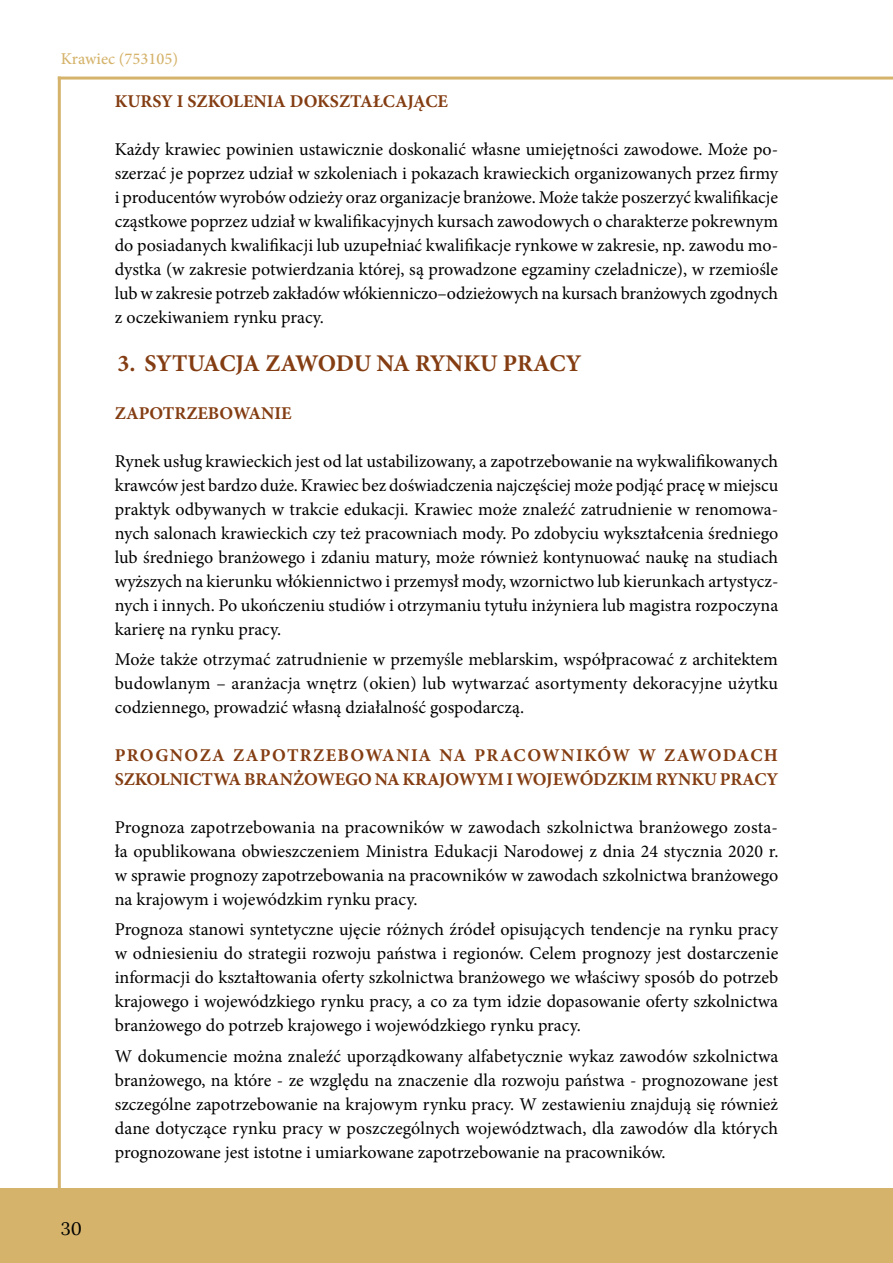
<style>
.page{position:relative;width:893px;height:1263px;background:#fff}
.page>*{position:absolute;margin:0;border:0;box-sizing:border-box;transform-origin:0 0}
.t1{font:700 24px "Minion Pro";letter-spacing:-.01em;color:#843d12}
.t2{font:18px/24px "Minion Pro";color:#000;text-align:justify}
.t3{font:700 18px/24px "Minion Pro";color:#843d12}
.t4{font:18px "Lora";color:#000}
.t5{font:500 16.5px "Minion Pro";color:#d5b36b}
</style>
<div class="page">
<div style="left:0;top:1188px;width:893px;height:75px;background:#d5b36b"></div>
<hr style="left:58px;top:77px;width:3px;height:1113px;background:#d5b36b">
<hr style="left:58px;top:77px;width:835px;height:3px;background:#d5b36b">
<p class="t5" style="left:61px;top:48px;width:119px">Krawiec (753105)</p>
<p class="t3" style="left:115px;top:89px;width:335px">KURSY I SZKOLENIA DOKSZTAŁCAJĄCE</p>
<p class="t2" style="left:115px;top:137px;width:665px">Każdy krawiec powinien ustawicznie doskonalić własne umiejętności zawodowe. Może po&shy;szerzać je poprzez udział w szkoleniach i pokazach krawieckich organizowanych przez firmy i producentów wyrobów odzieży oraz organizacje branżowe. Może także poszerzyć kwalifikacje cząstkowe poprzez udział w kwalifikacyjnych kursach zawodowych o charakterze pokrewnym do posiadanych kwalifikacji lub uzupełniać kwalifikacje rynkowe w zakresie, np. zawodu mo&shy;dystka (w zakresie potwierdzania której, są prowadzone egzaminy czeladnicze), w rzemiośle lub w zakresie potrzeb zakładów włókienniczo–odzieżowych na kursach branżowych zgodnych z oczekiwaniem rynku pracy.</p>
<h1 class="t1" style="left:118px;top:346px;width:465px">3. SYTUACJA ZAWODU NA RYNKU PRACY</h1>
<p class="t3" style="left:115px;top:401px;width:178px">ZAPOTRZEBOWANIE</p>
<p class="t2" style="left:115px;top:449px;width:665px">Rynek usług krawieckich jest od lat ustabilizowany, a zapotrzebowanie na wykwalifikowanych krawców jest bardzo duże. Krawiec bez doświadczenia najczęściej może podjąć pracę w miejscu praktyk odbywanych w trakcie edukacji. Krawiec może znaleźć zatrudnienie w renomowa&shy;nych salonach krawieckich czy też pracowniach mody. Po zdobyciu wykształcenia średniego lub średniego branżowego i zdaniu matury, może również kontynuować naukę na studiach wyższych na kierunku włókiennictwo i przemysł mody, wzornictwo lub kierunkach artystycz&shy;nych i innych. Po ukończeniu studiów i otrzymaniu tytułu inżyniera lub magistra rozpoczyna karierę na rynku pracy.</p>
<p class="t2" style="left:115px;top:647px;width:665px">Może także otrzymać zatrudnienie w przemyśle meblarskim, współpracować z architektem budowlanym – aranżacja wnętrz (okien) lub wytwarzać asortymenty dekoracyjne użytku codziennego, prowadzić własną działalność gospodarczą.</p>
<p class="t3" style="left:115px;top:743px;width:665px">PROGNOZA ZAPOTRZEBOWANIA NA PRACOWNIKÓW W ZAWODACH<br>SZKOLNICTWA BRANŻOWEGO NA KRAJOWYM I WOJEWÓDZKIM RYNKU PRACY</p>
<p class="t2" style="left:115px;top:815px;width:665px">Prognoza zapotrzebowania na pracowników w zawodach szkolnictwa branżowego zosta&shy;ła opublikowana obwieszczeniem Ministra Edukacji Narodowej z dnia 24 stycznia 2020 r. w sprawie prognozy zapotrzebowania na pracowników w zawodach szkolnictwa branżowego na krajowym i wojewódzkim rynku pracy.</p>
<p class="t2" style="left:115px;top:918px;width:665px">Prognoza stanowi syntetyczne ujęcie różnych źródeł opisujących tendencje na rynku pracy w odniesieniu do strategii rozwoju państwa i regionów. Celem prognozy jest dostarczenie informacji do kształtowania oferty szkolnictwa branżowego we właściwy sposób do potrzeb krajowego i wojewódzkiego rynku pracy, a co za tym idzie dopasowanie oferty szkolnictwa branżowego do potrzeb krajowego i wojewódzkiego rynku pracy.</p>
<p class="t2" style="left:115px;top:1044px;width:665px">W dokumencie można znaleźć uporządkowany alfabetycznie wykaz zawodów szkolnictwa branżowego, na które - ze względu na znaczenie dla rozwoju państwa - prognozowane jest szczególne zapotrzebowanie na krajowym rynku pracy. W zestawieniu znajdują się również dane dotyczące rynku pracy w poszczególnych województwach, dla zawodów dla których prognozowane jest istotne i umiarkowane zapotrzebowanie na pracowników.</p>
<p class="t4" style="left:61px;top:1215px;width:23px">30</p>
</div>
